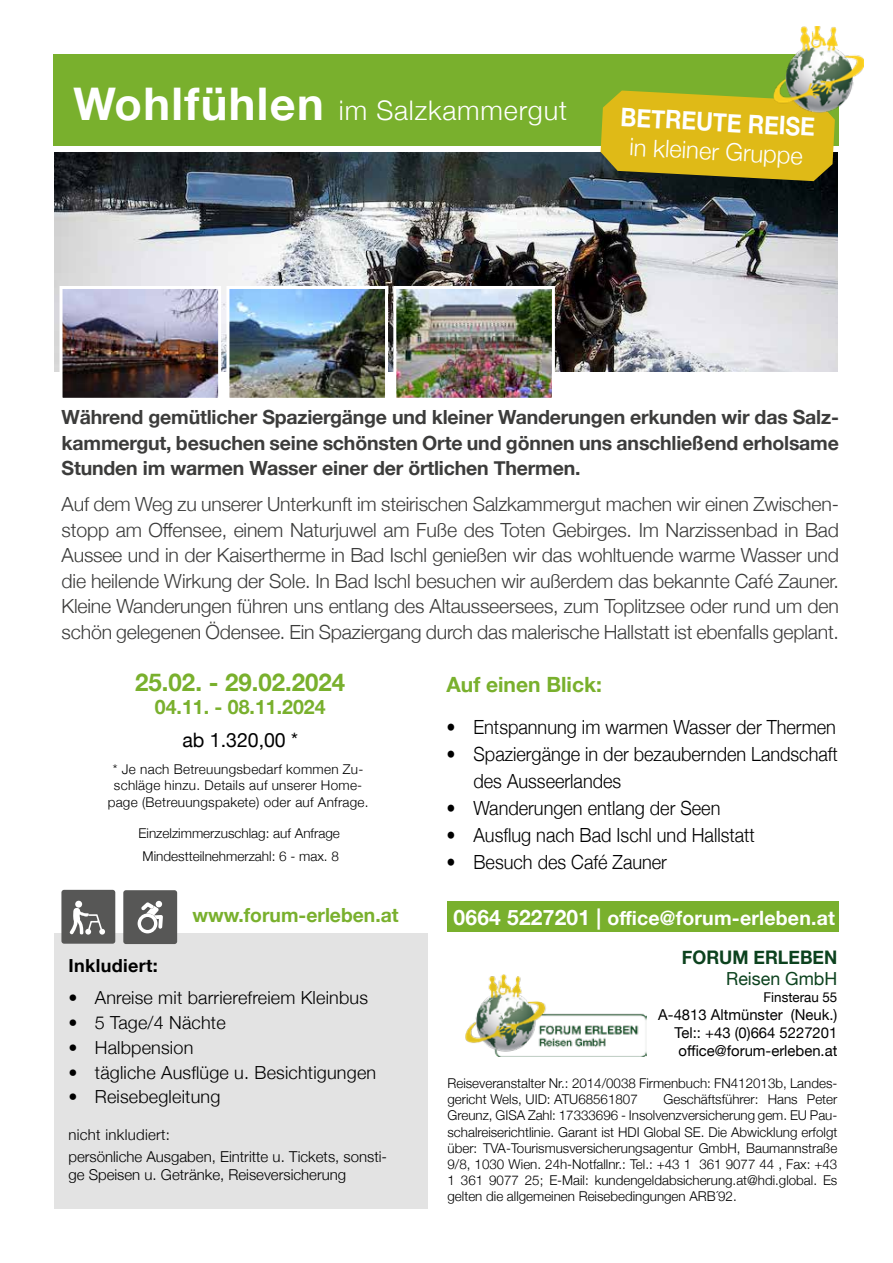
<style>
.page{position:relative;width:893px;height:1263px;background:#fff}
.page>*{position:absolute;margin:0;border:0;box-sizing:border-box;transform-origin:0 0}
.t1{font:300 27px "Helvetica Neue";letter-spacing:.03em;color:#fff}
.t2{font:700 25.65px "Helvetica Neue";color:#fff;scale:.89 1}
.t3{font:700 24.45px "Helvetica Neue";color:#79b02d}
.t4{font:300 24px "Helvetica Neue";color:#fff}
.t5{font:700 21px "Helvetica Neue";color:#79b02d}
.t6{font:700 19.95px "Helvetica Neue";color:#79b02d}
.t7{font:19.95px "Helvetica Neue";color:#000}
.t8{font:700 19.65px "Helvetica Neue";letter-spacing:.01em;color:#fff}
.t9{font:300 19.5px/25.5px "Helvetica Neue";letter-spacing:-.01em;color:#3c3c3b;text-align:justify}
.t10{font:700 19.5px/25.5px "Helvetica Neue";letter-spacing:-.01em;color:#3c3c3b;text-align:justify}
.t11{font:300 19.5px/27px "Helvetica Neue";color:#000;scale:.93 1}
.t12{font:700 19.5px "Helvetica Neue";color:#79b02d}
.t13{font:700 18.75px "Helvetica Neue";color:#0c421e;scale:.95 1}
.t14{font:300 18px "Helvetica Neue";letter-spacing:.01em;color:#000}
.t15{font:700 18px "Helvetica Neue";letter-spacing:.02em;color:#000}
.t16{font:18px "Helvetica Neue";color:#0c421e}
.t17{font:300 15px/22.2px "Helvetica Neue";color:#000}
.t18{font:15px/18px "Helvetica Neue";color:#000;text-align:justify}
.t19{font:300 13.5px/16.2px "Helvetica Neue";color:#000}
.t20{font:300 13.5px/16.2px "Helvetica Neue";letter-spacing:.02em;color:#000;text-align:center}
.t21{font:13.5px "Helvetica Neue";color:#000}
.s1{font-weight:700;font-size:45px}
.s2{font-size:21.15px}
</style>
<div class="page">
<div style="left:53px;top:54px;width:786px;height:91px;background:#79b02d"></div>
<div style="left:448px;top:901px;width:391px;height:31px;background:#79b02d"></div>
<img style="left:54px;top:152px;width:784px;height:219px">
<div style="left:54px;top:933px;width:373px;height:276px;background:#e3e3e3"></div>
<div style="left:61px;top:890px;width:54px;height:54px;background:#575756;border-radius:3px"></div>
<div style="left:75px;top:901px;width:7px;height:7px;background:#fff;border-radius:50%"></div>
<svg style="left:70px;top:908px;width:35px;height:26px"></svg>
<img style="left:397px;top:290px;width:154px;height:107px">
<div style="left:393px;top:286px;width:162px;height:115px;border:3px solid #fff"></div>
<img style="left:230px;top:290px;width:154px;height:107px">
<div style="left:226px;top:286px;width:162px;height:115px;border:3px solid #fff"></div>
<img style="left:64px;top:290px;width:153px;height:107px">
<div style="left:60px;top:286px;width:161px;height:115px;border:3px solid #fff"></div>
<svg style="left:601px;top:91px;width:234px;height:90px;background:#cbad18"></svg>
<img style="left:465px;top:974px;width:182px;height:83px">
<img style="left:773px;top:26px;width:90px;height:87px">
<div style="left:123px;top:890px;width:54px;height:54px;background:#575756;border-radius:3px"></div>
<svg style="left:138px;top:901px;width:25px;height:32px"></svg>
<h1 class="t1" style="left:73px;top:89px;width:495px"><span class="s1">Wohlfühlen</span> im Salzkammergut</h1>
<h2 class="t2" style="left:622px;top:97px;width:220px;rotate:3deg">BETREUTE REISE</h2>
<h3 class="t4" style="left:631px;top:127px;width:175px;rotate:3deg">in kleiner Gruppe</h3>
<h3 class="t10" style="left:62px;top:405px;width:779px">Während gemütlicher Spaziergänge und kleiner Wanderungen erkunden wir das Salz&shy;kammergut, besuchen seine schönsten Orte und gönnen uns anschließend erholsame Stunden im warmen Wasser einer der örtlichen Thermen.</h3>
<p class="t9" style="left:62px;top:490px;width:779px">Auf dem Weg zu unserer Unterkunft im steirischen Salzkammergut machen wir einen Zwischen&shy;stopp am Offensee, einem Naturjuwel am Fuße des Toten Gebirges. Im Narzissenbad in Bad Aussee und in der Kaisertherme in Bad Ischl genießen wir das wohltuende warme Wasser und die heilende Wirkung der Sole. In Bad Ischl besuchen wir außerdem das bekannte Café Zauner.<br>Kleine Wanderungen führen uns entlang des Altausseersees, zum Toplitzsee oder rund um den schön gelegenen Ödensee. Ein Spaziergang durch das malerische Hallstatt ist ebenfalls geplant.</p>
<h3 class="t3" style="left:135px;top:663px;width:211px">25.02. - 29.02.2024</h3>
<h3 class="t6" style="left:155px;top:692px;width:172px">04.11. - 08.11.2024</h3>
<h3 class="t7" style="left:182px;top:725px;width:117px">ab 1.320,00 *</h3>
<p class="t20" style="left:108px;top:760px;width:262px">* Je nach Betreuungsbedarf kommen Zu&shy;schläge hinzu. Details auf unserer Home&shy;page (Betreuungspakete) oder auf Anfrage.</p>
<p class="t19" style="left:139px;top:824px;width:203px">Einzelzimmerzuschlag: auf Anfrage</p>
<p class="t19" style="left:143px;top:847px;width:198px">Mindestteilnehmerzahl: 6 - max. 8</p>
<h3 class="t12" style="left:192px;top:899px;width:208px">www.forum-erleben.at</h3>
<h3 class="t15" style="left:68px;top:952px;width:91px">Inkludiert:</h3>
<h3 class="t14" style="left:68px;top:983px;width:301px">• Anreise mit barrierefreiem Kleinbus</h3>
<h3 class="t14" style="left:68px;top:1008px;width:159px">• 5 Tage/4 Nächte</h3>
<h3 class="t14" style="left:68px;top:1033px;width:126px">• Halbpension</h3>
<h3 class="t14" style="left:68px;top:1058px;width:309px">• tägliche Ausflüge u. Besichtigungen</h3>
<h3 class="t14" style="left:68px;top:1082px;width:154px">• Reisebegleitung</h3>
<p class="t17" style="left:68px;top:1123px;width:320px">nicht inkludiert:<br>persönliche Ausgaben, Eintritte u. Tickets, sonsti-</p>
<p class="t17" style="left:68px;top:1163px;width:279px">ge Speisen u. Getränke, Reiseversicherung</p>
<h3 class="t5" style="left:446px;top:668px;width:157px">Auf einen Blick:</h3>
<h3 class="t11" style="left:446px;top:712px;width:420px">• Entspannung im warmen Wasser der Thermen</h3>
<h3 class="t11" style="left:473px;top:739px;width:393px;text-indent:-27px">• Spaziergänge in der bezaubernden Landschaft des Ausseerlandes</h3>
<h3 class="t11" style="left:446px;top:793px;width:296px">• Wanderungen entlang der Seen</h3>
<h3 class="t11" style="left:446px;top:820px;width:333px">• Ausflug nach Bad Ischl und Hallstatt</h3>
<h3 class="t11" style="left:446px;top:847px;width:239px">• Besuch des Café Zauner</h3>
<h3 class="t8" style="left:454px;top:902px;width:383px"><span class="s2">0664 5227201 |</span> office@forum-erleben.at</h3>
<h3 class="t13" style="left:682px;top:942px;width:165px">FORUM ERLEBEN</h3>
<h3 class="t16" style="left:726px;top:966px;width:113px">Reisen GmbH</h3>
<p class="t21" style="left:764px;top:987px;width:75px">Finsterau 55</p>
<p class="t18" style="left:675px;top:1006px;width:164px;text-indent:-16px">A-4813 Altmünster (Neuk.)<br>Tel:: +43 (0)664 5227201 office@forum-erleben.at</p>
<p class="t19" style="left:448px;top:1074px;width:391px">Reiseveranstalter Nr.: 2014/0038 Firmenbuch: FN412013b, Landes&shy;gericht Wels, UID: ATU68561807</p>
<p class="t19" style="left:448px;top:1090px;width:391px;text-align:justify;text-indent:216px">Geschäftsführer: Hans Peter Greunz, GISA Zahl: 17333696 - Insolvenzversicherung gem. EU Pau&shy;schalreiserichtlinie. Garant ist HDI Global SE. Die Abwicklung erfolgt über: TVA-Tourismusversicherungsagentur GmbH, Baumannstraße 9/8, 1030 Wien. 24h-Notfallnr.: Tel.: +43 1 361 9077 44 , Fax: +43<br>1 361 9077 25; E-Mail: kundengeldabsicherung.at@hdi.global. Es gelten die allgemeinen Reisebedingungen ARB´92.</p>
</div>
